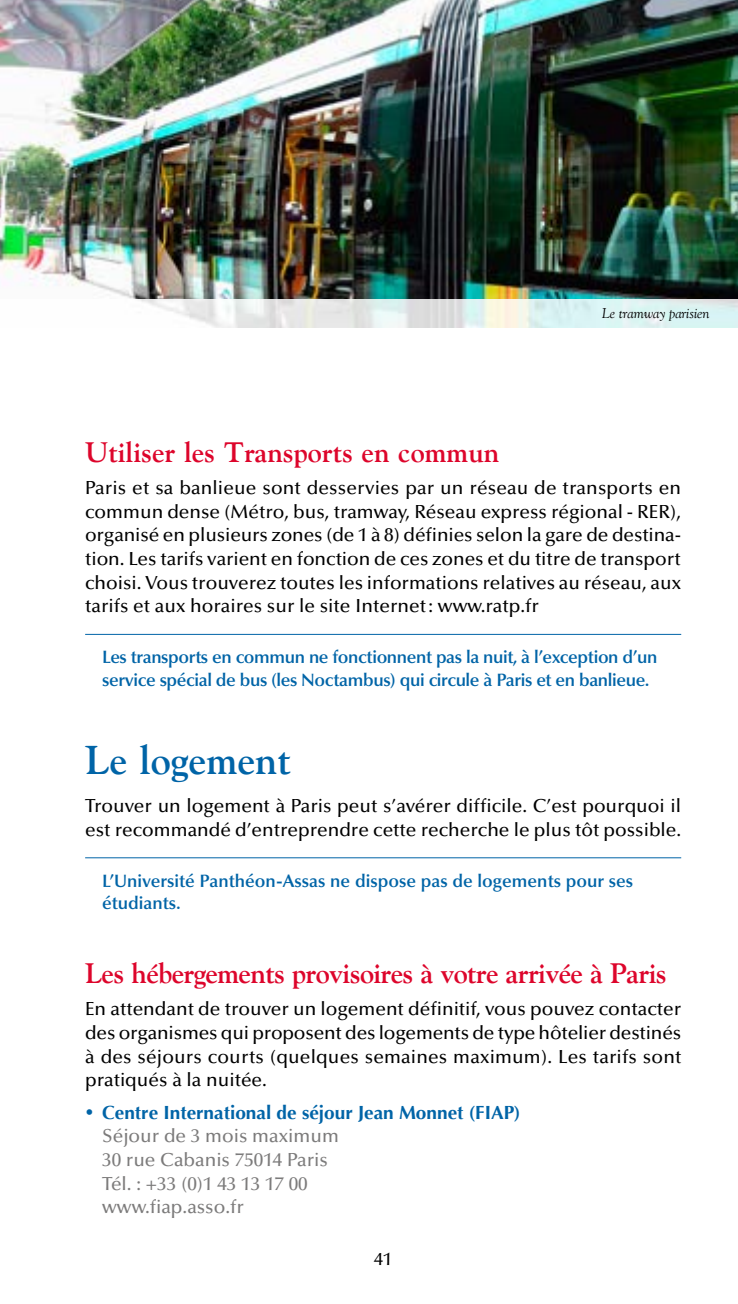
<style>
.page{position:relative;width:738px;height:1304px;background:#fff}
.page>*{position:absolute;margin:0;border:0;box-sizing:border-box;transform-origin:0 0}
.t1{font:700 40px "Goudy";color:#0064a7}
.t2{font:700 28px "Goudy";letter-spacing:-.025em;color:#dd052b}
.t3{font:700 28px "Goudy";color:#dd052b}
.t4{font:500 19px/23.6px "Optima LT Std";color:#000;text-align:justify}
.t5{font:500 19px/23.6px "Optima LT Std";color:#7c7b7b}
.t6{font:700 19px "Optima";color:#0064a7}
.t7{font:600 18px/22.4px "Optima LT Std";letter-spacing:-.02em;color:#0064a7}
.t8{font:600 18px/22.4px "Optima LT Std";color:#0064a7}
.t9{font:500 18px "Optima LT Std";color:#000}
.t10{font:italic 14px "Goudy";color:#000}
</style>
<div class="page">
<hr style="left:85px;top:634px;width:595px;height:1px;background:#0064a7">
<hr style="left:85px;top:857px;width:595px;height:1px;background:#0064a7">
<img style="left:0;top:0;width:737px;height:299px">
<p class="t10" style="left:601px;top:305px;width:109px">Le tramway parisien</p>
<h2 class="t3" style="left:85px;top:435px;width:415px">Utiliser les Transports en commun</h2>
<p class="t4" style="left:85px;top:476px;width:597px">Paris et sa banlieue sont desservies par un réseau de transports en commun dense (Métro, bus, tramway, Réseau express régional - RER), organisé en plusieurs zones (de 1 à 8) définies selon la gare de destina&shy;tion. Les tarifs varient en fonction de ces zones et du titre de transport choisi. Vous trouverez toutes les informations relatives au réseau, aux tarifs et aux horaires sur le site Internet : www.ratp.fr</p>
<p class="t7" style="left:102px;top:646px;width:556px">Les transports en commun ne fonctionnent pas la nuit, à l’exception d’un service spécial de bus (les Noctambus) qui circule à Paris et en banlieue.</p>
<h1 class="t1" style="left:85px;top:736px;width:207px">Le logement</h1>
<p class="t4" style="left:85px;top:794px;width:597px">Trouver un logement à Paris peut s’avérer difficile. C’est pourquoi il est recommandé d’entreprendre cette recherche le plus tôt possible.</p>
<p class="t8" style="left:102px;top:869px;width:532px">L’Université Panthéon-Assas ne dispose pas de logements pour ses étudiants.</p>
<h2 class="t2" style="left:85px;top:956px;width:582px">Les hébergements provisoires à votre arrivée à Paris</h2>
<p class="t4" style="left:85px;top:998px;width:597px">En attendant de trouver un logement définitif, vous pouvez contacter des organismes qui proposent des logements de type hôtelier destinés à des séjours courts (quelques semaines maximum). Les tarifs sont pratiqués à la nuitée.</p>
<p class="t6" style="left:102px;top:1101px;width:419px">Centre International de séjour Jean Monnet (FIAP)</p>
<p class="t5" style="left:102px;top:1124px;width:238px">Séjour de 3 mois maximum<br>30 rue Cabanis 75014 Paris<br>Tél. : +33 (0)1 43 13 17 00 www.fiap.asso.fr</p>
<p class="t9" style="left:374px;top:1249px;width:19px">41</p>
</div>
